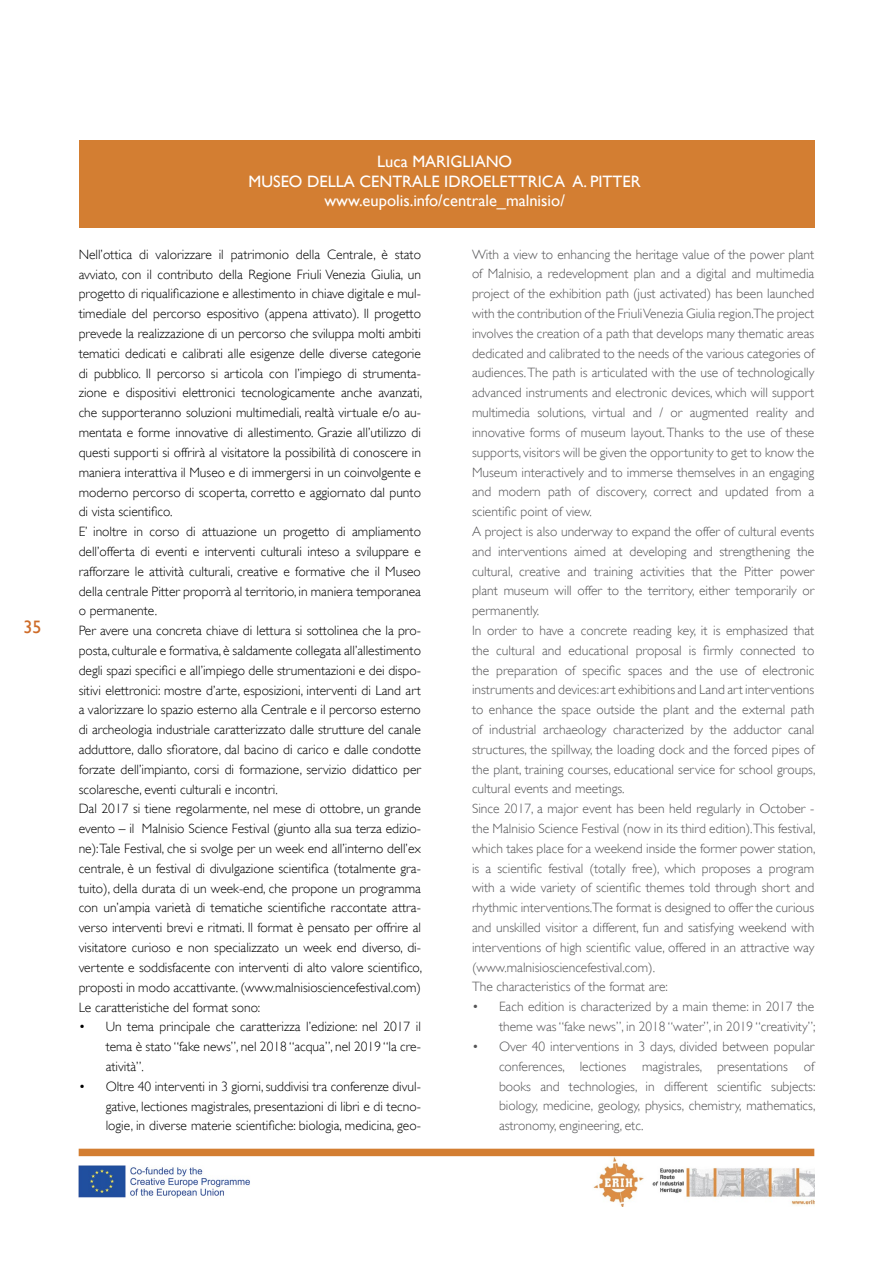
<style>
.page{position:relative;width:893px;height:1263px;background:#fff}
.page>*{position:absolute;margin:0;border:0;box-sizing:border-box;transform-origin:0 0}
.t1{font:18px "Gill Sans";color:#ce6b28}
.t2{font:16.5px/19.5px "Gill Sans";color:#fff;text-align:center}
.t3{font:300 13.5px/19.8px "Gill Sans";color:#000;text-align:justify}
.t4{font:300 13.5px/19.8px "Gill Sans";color:#545456}
</style>
<div class="page">
<img style="left:79px;top:1165px;width:171px;height:33px">
<img style="left:592px;top:1156px;width:222px;height:51px">
<div style="left:79px;top:1149px;width:735px;height:7px;background:#d37e32"></div>
<div style="left:79px;top:140px;width:735px;height:88px;background:#d37e32"></div>
<h1 class="t1" style="left:23px;top:616px;width:19px">35</h1>
<p class="t2" style="left:249px;top:152px;width:394px">Luca MARIGLIANO<br>MUSEO DELLA CENTRALE IDROELETTRICA A. PITTER www.eupolis.info/centrale_malnisio/</p>
<p class="t3" style="left:79px;top:244px;width:345px;text-align:left">Nell’ottica di valorizzare il patrimonio della Centrale, è stato avviato, con il contributo della Regione Friuli Venezia Giulia, un progetto di riqualificazione e allestimento in chiave digitale e mul&shy;timediale del percorso espositivo (appena attivato). Il progetto prevede la realizzazione di un percorso che sviluppa molti ambiti tematici dedicati e calibrati alle esigenze delle diverse categorie di pubblico. Il percorso si articola con l’impiego di strumenta&shy;zione e dispositivi elettronici tecnologicamente anche avanzati, che supporteranno soluzioni multimediali, realtà virtuale e/o au&shy;mentata e forme innovative di allestimento. Grazie all’utilizzo di questi supporti si offrirà al visitatore la possibilità di conoscere in maniera interattiva il Museo e di immergersi in un coinvolgente e moderno percorso di scoperta, corretto e aggiornato dal punto di vista scientifico.<br>E’ inoltre in corso di attuazione un progetto di ampliamento dell’offerta di eventi e interventi culturali inteso a sviluppare e rafforzare le attività culturali, creative e formative che il Museo della centrale Pitter proporrà al territorio, in maniera temporanea o permanente.<br>Per avere una concreta chiave di lettura si sottolinea che la pro&shy;posta, culturale e formativa, è saldamente collegata all’allestimento degli spazi specifici e all’impiego delle strumentazioni e dei dispo&shy;sitivi elettronici: mostre d’arte, esposizioni, interventi di Land art a valorizzare lo spazio esterno alla Centrale e il percorso esterno di archeologia industriale caratterizzato dalle strutture del canale adduttore, dallo sfioratore, dal bacino di carico e dalle condotte forzate dell’impianto, corsi di formazione, servizio didattico per scolaresche, eventi culturali e incontri.<br>Dal 2017 si tiene regolarmente, nel mese di ottobre, un grande evento – il Malnisio Science Festival (giunto alla sua terza edizio&shy;ne): Tale Festival, che si svolge per un week end all’interno dell’ex centrale, è un festival di divulgazione scientifica (totalmente gra&shy;tuito), della durata di un week-end, che propone un programma con un’ampia varietà di tematiche scientifiche raccontate attra&shy;verso interventi brevi e ritmati. Il format è pensato per offrire al visitatore curioso e non specializzato un week end diverso, di&shy;vertente e soddisfacente con interventi di alto valore scientifico, proposti in modo accattivante. (www.malnisiosciencefestival.com)<br>Le caratteristiche del format sono:</p>
<p class="t3" style="left:106px;top:1017px;width:317px;text-indent:-27px">• Un tema principale che caratterizza l’edizione: nel 2017 il tema è stato “fake news”, nel 2018 “acqua”, nel 2019 “la cre&shy;atività”.</p>
<p class="t3" style="left:106px;top:1076px;width:317px;text-indent:-27px">• Oltre 40 interventi in 3 giorni, suddivisi tra conferenze divul&shy;gative, lectiones magistrales, presentazioni di libri e di tecno&shy;logie, in diverse materie scientifiche: biologia, medicina, geo-</p>
<p class="t4" style="left:472px;top:244px;width:345px">With a view to enhancing the heritage value of the power plant of Malnisio, a redevelopment plan and a digital and multimedia project of the exhibition path (just activated) has been launched with the contribution of the Friuli Venezia Giulia region.The project involves the creation of a path that develops many thematic areas dedicated and calibrated to the needs of the various categories of audiences. The path is articulated with the use of technologically advanced instruments and electronic devices, which will support multimedia solutions, virtual and / or augmented reality and innovative forms of museum layout. Thanks to the use of these supports, visitors will be given the opportunity to get to know the Museum interactively and to immerse themselves in an engaging and modern path of discovery, correct and updated from a scientific point of view.<br>A project is also underway to expand the offer of cultural events and interventions aimed at developing and strengthening the cultural, creative and training activities that the Pitter power plant museum will offer to the territory, either temporarily or permanently.<br>In order to have a concrete reading key, it is emphasized that the cultural and educational proposal is firmly connected to the preparation of specific spaces and the use of electronic instruments and devices: art exhibitions and Land art interventions to enhance the space outside the plant and the external path of industrial archaeology characterized by the adductor canal structures, the spillway, the loading dock and the forced pipes of the plant, training courses, educational service for school groups, cultural events and meetings.<br>Since 2017, a major event has been held regularly in October - the Malnisio Science Festival (now in its third edition).This festival, which takes place for a weekend inside the former power station, is a scientific festival (totally free), which proposes a program with a wide variety of scientific themes told through short and rhythmic interventions.The format is designed to offer the curious and unskilled visitor a different, fun and satisfying weekend with interventions of high scientific value, offered in an attractive way (www.malnisiosciencefestival.com).<br>The characteristics of the format are:</p>
<p class="t4" style="left:472px;top:997px;width:345px;text-align:right">• Each edition is characterized by a main theme: in 2017 the theme was “fake news”, in 2018 “water”, in 2019 “creativity”;</p>
<p class="t4" style="left:499px;top:1036px;width:318px;text-align:justify;text-indent:-27px">• Over 40 interventions in 3 days, divided between popular conferences, lectiones magistrales, presentations of books and technologies, in different scientific subjects: biology, medicine, geology, physics, chemistry, mathematics, astronomy, engineering, etc.</p>
</div>
